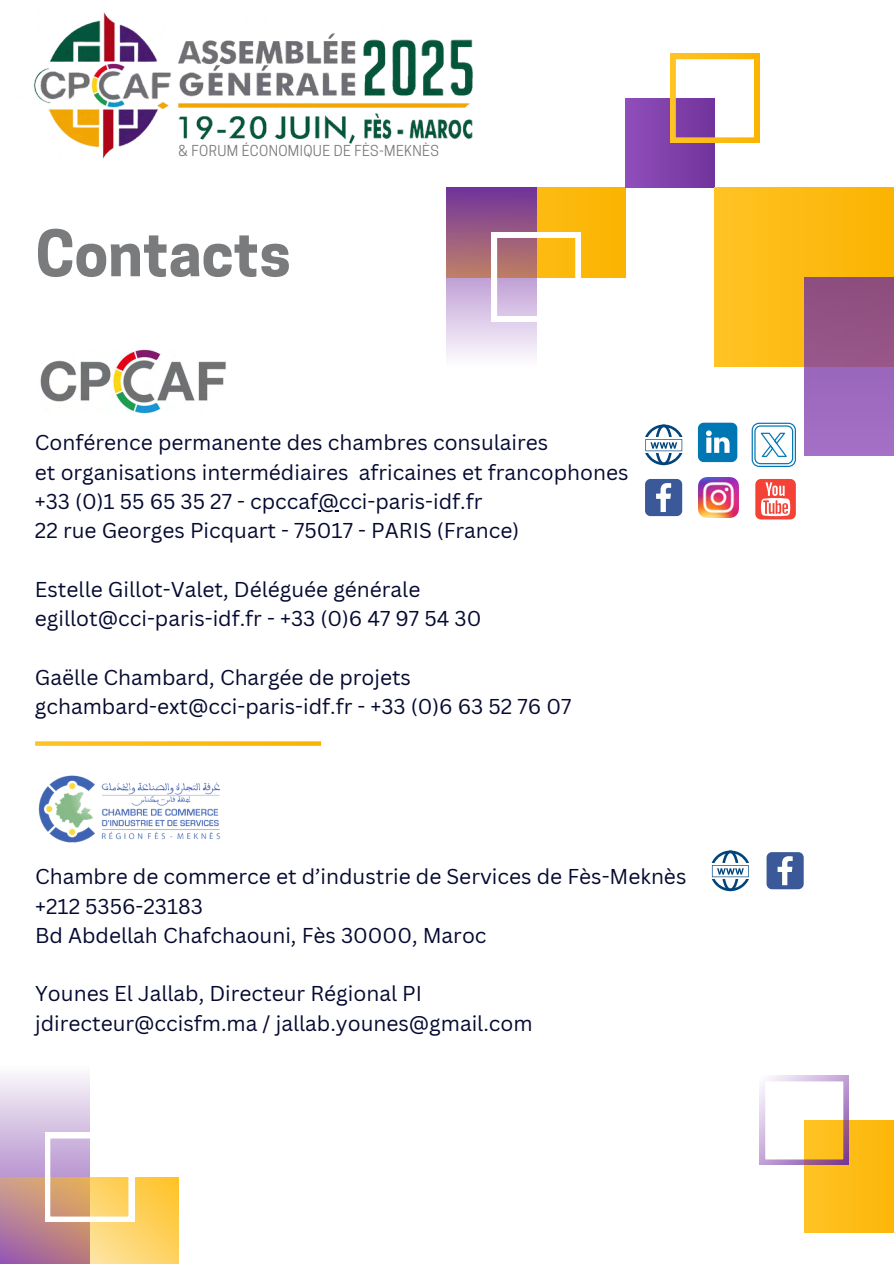
<style>
.page{position:relative;width:894px;height:1264px;background:#fff}
.page>*{position:absolute;margin:0;border:0;box-sizing:border-box;transform-origin:0 0}
.t1{font:700 60px "Cooper Hewitt";color:#797b7d}
.t2{font:20.85px "Canva Sans";color:#050a30}
.t3{font:14.25px "Cooper Hewitt";letter-spacing:.025em;color:#797b7d}
</style>
<div class="page">
<svg style="left:0;top:1074px;width:89px;height:103px;background:#dbcbe7"></svg>
<svg style="left:0;top:1177px;width:179px;height:86px;background:#dcaa79"></svg>
<div style="left:446px;top:188px;width:179px;height:89px;background:#fcb607"></div>
<svg style="left:446px;top:188px;width:90px;height:170px;background:#b78eb5"></svg>
<div style="left:625px;top:98px;width:89px;height:90px;background:linear-gradient(to right,#8f4eba,#72349c)"></div>
<div style="left:714px;top:188px;width:179px;height:178px;background:linear-gradient(to right,#ffc325,#fbb301)"></div>
<svg style="left:804px;top:277px;width:89px;height:178px;background:#985ea1"></svg>
<div style="left:804px;top:1120px;width:89px;height:112px;background:linear-gradient(to right,#fabe2a,#fbb608)"></div>
<svg style="left:759px;top:1075px;width:89px;height:89px"></svg>
<svg style="left:491px;top:232px;width:89px;height:89px"></svg>
<svg style="left:45px;top:1132px;width:89px;height:89px"></svg>
<svg style="left:670px;top:54px;width:89px;height:89px"></svg>
<img style="left:33px;top:12px;width:440px;height:147px">
<img style="left:38px;top:775px;width:182px;height:68px">
<img style="left:698px;top:477px;width:40px;height:41px">
<svg style="left:645px;top:479px;width:37px;height:37px"></svg>
<div style="left:755px;top:479px;width:40px;height:40px;background:#f44336;border-radius:6px"></div>
<svg style="left:761px;top:482px;width:29px;height:34px"></svg>
<svg style="left:697px;top:422px;width:40px;height:40px"></svg>
<svg style="left:645px;top:424px;width:37px;height:41px"></svg>
<svg style="left:751px;top:422px;width:44px;height:44px"></svg>
<svg style="left:35px;top:741px;width:286px;height:4px"></svg>
<svg style="left:766px;top:852px;width:37px;height:37px"></svg>
<svg style="left:711px;top:850px;width:37px;height:41px"></svg>
<img style="left:40px;top:349px;width:186px;height:63px">
<p class="t3" style="left:178px;top:146px;width:262px">&amp; FORUM ÉCONOMIQUE DE FÈS-MEKNÈS</p>
<p class="t1" style="left:36px;top:231px;width:257px">Contacts</p>
<p class="t2" style="left:35px;top:428px;width:515px">Conférence permanente des chambres consulaires</p>
<h1 class="t2" style="left:35px;top:457px;width:595px">et organisations intermédiaires africaines et francophones</h1>
<p class="t2" style="left:35px;top:487px;width:449px">+33 (0)1 55 65 35 27 - cpccaf@cci-paris-idf.fr</p>
<p class="t2" style="left:35px;top:516px;width:486px">22 rue Georges Picquart - 75017 - PARIS (France)</p>
<p class="t2" style="left:35px;top:574px;width:387px">Estelle Gillot-Valet, Déléguée générale</p>
<p class="t2" style="left:35px;top:604px;width:448px">egillot@cci-paris-idf.fr - +33 (0)6 47 97 54 30</p>
<p class="t2" style="left:35px;top:662px;width:377px">Gaëlle Chambard, Chargée de projets</p>
<p class="t2" style="left:35px;top:691px;width:538px">gchambard-ext@cci-paris-idf.fr - +33 (0)6 63 52 76 07</p>
<p class="t2" style="left:35px;top:862px;width:652px">Chambre de commerce et d’industrie de Services de Fès-Meknès</p>
<p class="t2" style="left:35px;top:891px;width:169px">+212 5356-23183</p>
<p class="t2" style="left:35px;top:920px;width:453px">Bd Abdellah Chafchaouni, Fès 30000, Maroc</p>
<p class="t2" style="left:35px;top:979px;width:388px">Younes El Jallab, Directeur Régional PI</p>
<p class="t2" style="left:35px;top:1008px;width:499px">jdirecteur@ccisfm.ma / jallab.younes@gmail.com</p>
</div>
